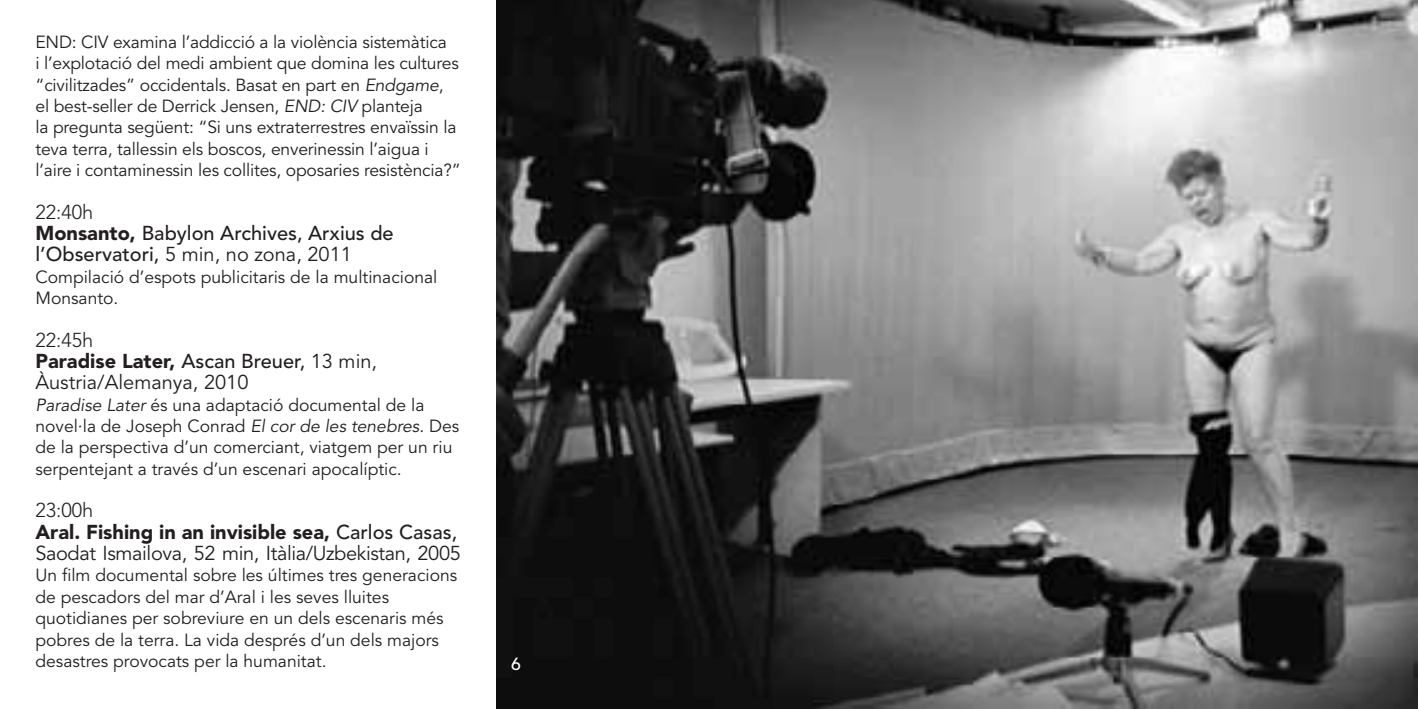
<style>
.page{position:relative;width:1418px;height:709px;background:#fff}
.page>*{position:absolute;margin:0;border:0;box-sizing:border-box;transform-origin:0 0}
.t1{font:20px/21.5px "Avenir";letter-spacing:-.02em;color:#231f20}
.t2{font:500 20px/21.5px "Avenir";color:#231f20}
.t3{font:20px/21.5px "Avenir";color:#231f20}
.t4{font:17.5px/21.2px "Avenir";color:#231f20}
.t5{font:500 17.5px "Avenir";color:#fff}
.s1{font-style:italic}
.s2{font-weight:300}
.s3{font-weight:900}
.s4{font-weight:400}
.s5{font-weight:500}
</style>
<div class="page">
<img style="left:496px;top:0;width:921px;height:709px">
<p class="t4" style="left:35px;top:32px;width:427px">END: CIV examina l’addicció a la violència sistemàtica<br>i l’explotació del medi ambient que domina les cultures “civilitzades” occidentals. Basat en part en <span class="s1">Endgame</span>, el best-seller de Derrick Jensen, <span class="s1">END: CIV</span> planteja<br>la pregunta següent: “Si uns extraterrestres envaïssin la teva terra, tallessin els boscos, enverinessin l’aigua i l’aire i contaminessin les collites, oposaries resistència?”</p>
<p class="t2" style="left:35px;top:201px;width:360px"><span class="s2">22:40h<br></span><span class="s3">Monsanto,</span> Babylon Archives, Arxius de l’Observatori, <span class="s4">5 min, no zona, 2011</span></p>
<p class="t4" style="left:35px;top:266px;width:403px">Compilació d’espots publicitaris de la multinacional<br>Monsanto.</p>
<p class="t3" style="left:35px;top:329px;width:343px"><span class="s2">22:45h<br></span><span class="s3">Paradise Later,</span> <span class="s5">Ascan Breuer,</span> 13 min,<br>Àustria/Alemanya, 2010</p>
<p class="t4" style="left:35px;top:394px;width:425px"><span class="s1">Paradise Later</span> és una adaptació documental de la novel·la de Joseph Conrad <span class="s1">El cor de les tenebres</span>. Des de la perspectiva d’un comerciant, viatgem per un riu serpentejant a través d’un escenari apocalíptic.</p>
<p class="t1" style="left:35px;top:500px;width:427px"><span class="s2">23:00h<br></span><span class="s3">Aral. Fishing in an invisible sea,</span> <span class="s5">Carlos Casas,<br></span>Saodat Ismailova, 52 min, Itàlia/Uzbekistan, 2005</p>
<p class="t4" style="left:35px;top:565px;width:423px">Un film documental sobre les últimes tres generacions de pescadors del mar d’Aral i les seves lluites quotidianes per sobreviure en un dels escenaris més pobres de la terra. La vida després d’un dels majors desastres provocats per la humanitat.</p>
<p class="t5" style="left:511px;top:653px;width:11px">6</p>
</div>
